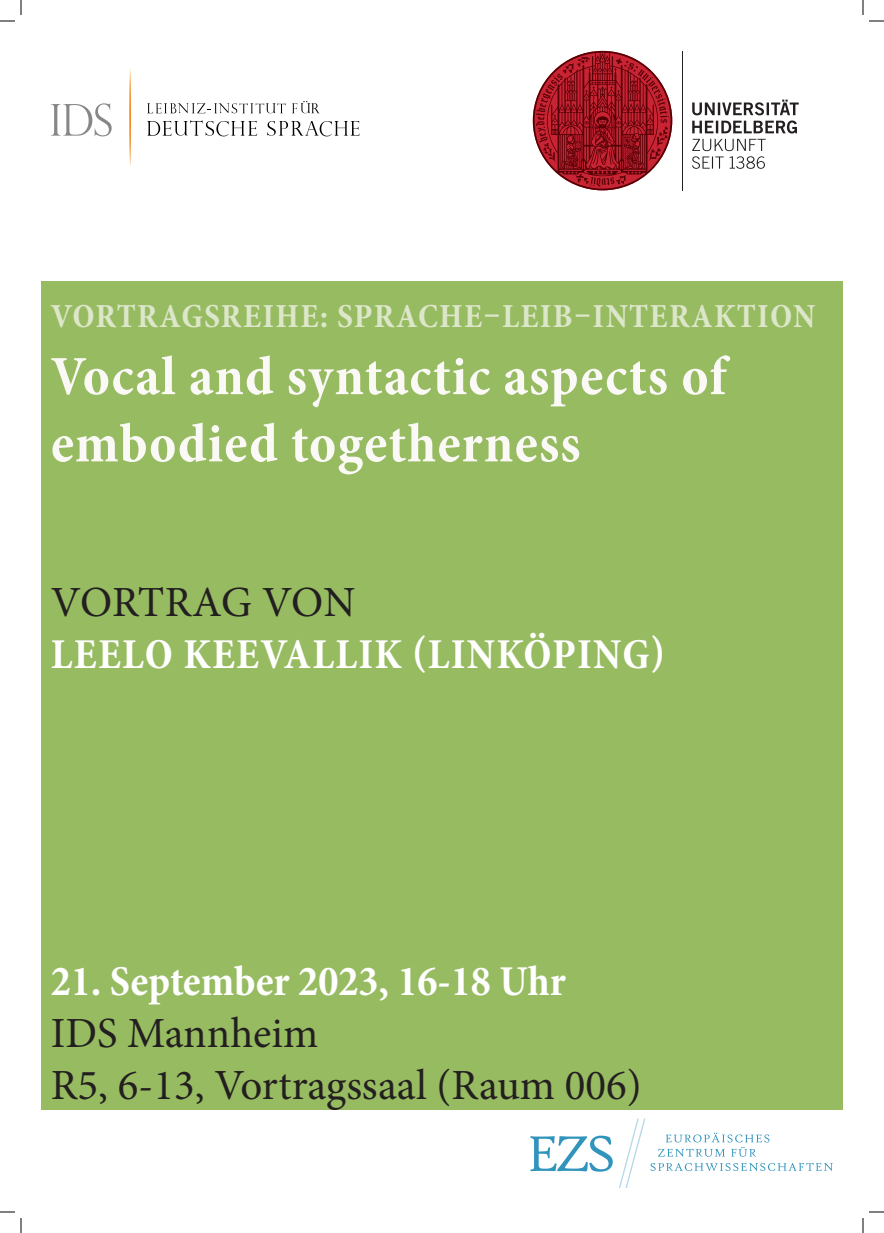
<style>
.page{position:relative;width:884px;height:1233px;background:#fff}
.page>*{position:absolute;margin:0;border:0;box-sizing:border-box;transform-origin:0 0}
.t1{font:700 condensed 56px/67.2px "Minion Pro";letter-spacing:.02em;color:#faf9f6}
.t2{font:43px/51.6px "Minion Pro";color:#231f20}
.t3{font:700 condensed 43px "Minion Pro";letter-spacing:.015em;color:#fff}
.t4{font:700 condensed 34px "Minion Pro";letter-spacing:.04em;color:#dce6c9}
</style>
<div class="page">
<div style="left:41px;top:282px;width:802px;height:828px;background:#97bb61"></div>
<hr style="left:682px;top:51px;width:1px;height:139px;background:#231f20">
<svg style="left:692px;top:139px;width:74px;height:30px"></svg>
<svg style="left:692px;top:100px;width:107px;height:33px"></svg>
<svg style="left:533px;top:51px;width:139px;height:139px"></svg>
<img style="left:530px;top:1135px;width:83px;height:36px">
<img style="left:712px;top:1132px;width:57px;height:10px">
<img style="left:675px;top:1146px;width:69px;height:10px">
<img style="left:674px;top:1163px;width:123px;height:8px">
<img style="left:639px;top:1118px;width:6px;height:24px">
<img style="left:619px;top:1118px;width:20px;height:70px">
<svg style="left:147px;top:103px;width:139px;height:10px"></svg>
<svg style="left:292px;top:101px;width:27px;height:12px"></svg>
<svg style="left:51px;top:103px;width:61px;height:33px"></svg>
<svg style="left:129px;top:69px;width:2px;height:97px"></svg>
<svg style="left:147px;top:120px;width:110px;height:16px"></svg>
<svg style="left:267px;top:121px;width:93px;height:15px"></svg>
<svg style="left:0;top:1211px;width:15px;height:1px"></svg>
<svg style="left:869px;top:1211px;width:15px;height:1px"></svg>
<svg style="left:0;top:0;width:22px;height:22px"></svg>
<svg style="left:20px;top:1218px;width:2px;height:15px"></svg>
<svg style="left:862px;top:0;width:22px;height:22px"></svg>
<svg style="left:862px;top:1218px;width:2px;height:15px"></svg>
<p class="t4" style="left:51px;top:293px;width:766px">VORTRAGSREIHE: SPRACHE–LEIB–INTERAKTION</p>
<h1 class="t1" style="left:51px;top:342px;width:677px">Vocal and syntactic aspects of embodied togetherness</h1>
<p class="t2" style="left:51px;top:577px;width:306px">VORTRAG VON</p>
<p class="t3" style="left:51px;top:624px;width:615px">LEELO KEEVALLIK (LINKÖPING)</p>
<p class="t3" style="left:51px;top:952px;width:517px">21. September 2023, 16-18 Uhr</p>
<p class="t2" style="left:51px;top:1007px;width:592px">IDS Mannheim<br>R5, 6-13, Vortragssaal (Raum 006)</p>
</div>
